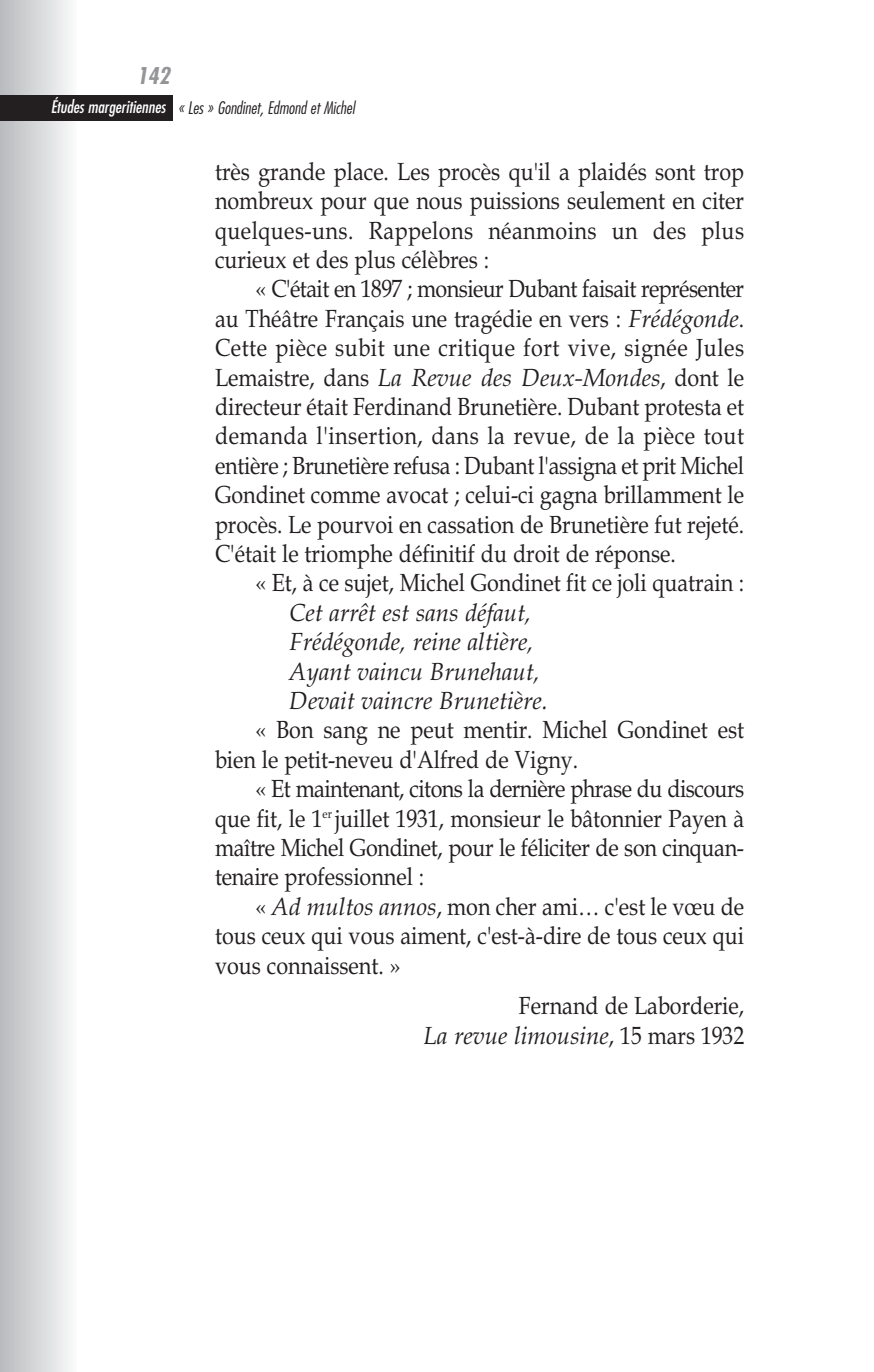
<style>
.page{position:relative;width:874px;height:1372px;background:#fff}
.page>*{position:absolute;margin:0;border:0;box-sizing:border-box;transform-origin:0 0}
.t1{font:24.75px/29.5px "Book Antiqua";color:#231f20;text-align:justify;scale:.87 1}
.t2{font:italic 24.75px/29.5px "Book Antiqua";color:#231f20}
.t3{font:italic 700 condensed 22.5px "Futura";color:#939598}
.t4{font:italic 300 condensed 16.88px "Futura";color:#231f20}
.s1{font-weight:400;color:#fff}
.s2{font-style:italic}
</style>
<div class="page">
<div style="left:0;top:0;width:77px;height:1371px;background:linear-gradient(to right,#b8babc,#f9fafb)"></div>
<div style="left:0;top:96px;width:172px;height:25px;background:#231f20"></div>
<p class="t3" style="left:137px;top:66px;width:35px">142</p>
<p class="t4" style="left:51px;top:100px;width:305px"><span class="s1">Études margeritiennes</span> « Les » Gondinet, Edmond et Michel</p>
<p class="t1" style="left:215px;top:156px;width:610px">très grande place. Les procès qu'il a plaidés sont trop nombreux pour que nous puissions seulement en citer quelques-uns. Rappelons néanmoins un des plus curieux et des plus célèbres :</p>
<p class="t1" style="left:215px;top:274px;width:610px;text-indent:41px">« C'était en 1897 ; monsieur Dubant faisait représenter au Théâtre Français une tragédie en vers : <span class="s2">Frédégonde</span>.<br>Cette pièce subit une critique fort vive, signée Jules Lemaistre, dans <span class="s2">La Revue des Deux-Mondes</span>, dont le directeur était Ferdinand Brunetière. Dubant protesta et demanda l'insertion, dans la revue, de la pièce tout entière ; Brunetière refusa : Dubant l'assigna et prit Michel Gondinet comme avocat ; celui-ci gagna brillamment le procès. Le pourvoi en cassation de Brunetière fut rejeté.<br>C'était le triomphe définitif du droit de réponse.</p>
<p class="t1" style="left:255px;top:568px;width:563px">« Et, à ce sujet, Michel Gondinet fit ce joli quatrain :</p>
<p class="t2" style="left:289px;top:597px;width:260px">Cet arrêt est sans défaut,<br>Frédégonde, reine altière,<br>Ayant vaincu Brunehaut,<br>Devait vaincre Brunetière.</p>
<p class="t1" style="left:215px;top:715px;width:610px;text-indent:40px">« Bon sang ne peut mentir. Michel Gondinet est bien le petit-neveu d'Alfred de Vigny.</p>
<p class="t1" style="left:215px;top:774px;width:610px;text-indent:41px">« Et maintenant, citons la dernière phrase du discours que fit, le 1<sup>er</sup> juillet 1931, monsieur le bâtonnier Payen à maître Michel Gondinet, pour le féliciter de son cinquan&shy;tenaire professionnel :</p>
<p class="t1" style="left:215px;top:891px;width:610px;text-indent:40px">« <span class="s2">Ad multos annos</span>, mon cher ami… c'est le vœu de tous ceux qui vous aiment, c'est-à-dire de tous ceux qui vous connaissent. »</p>
<p class="t1" style="left:423px;top:990px;width:370px;text-align:right">Fernand de Laborderie,<br><span class="s2">La revue limousine</span>, 15 mars 1932</p>
</div>
